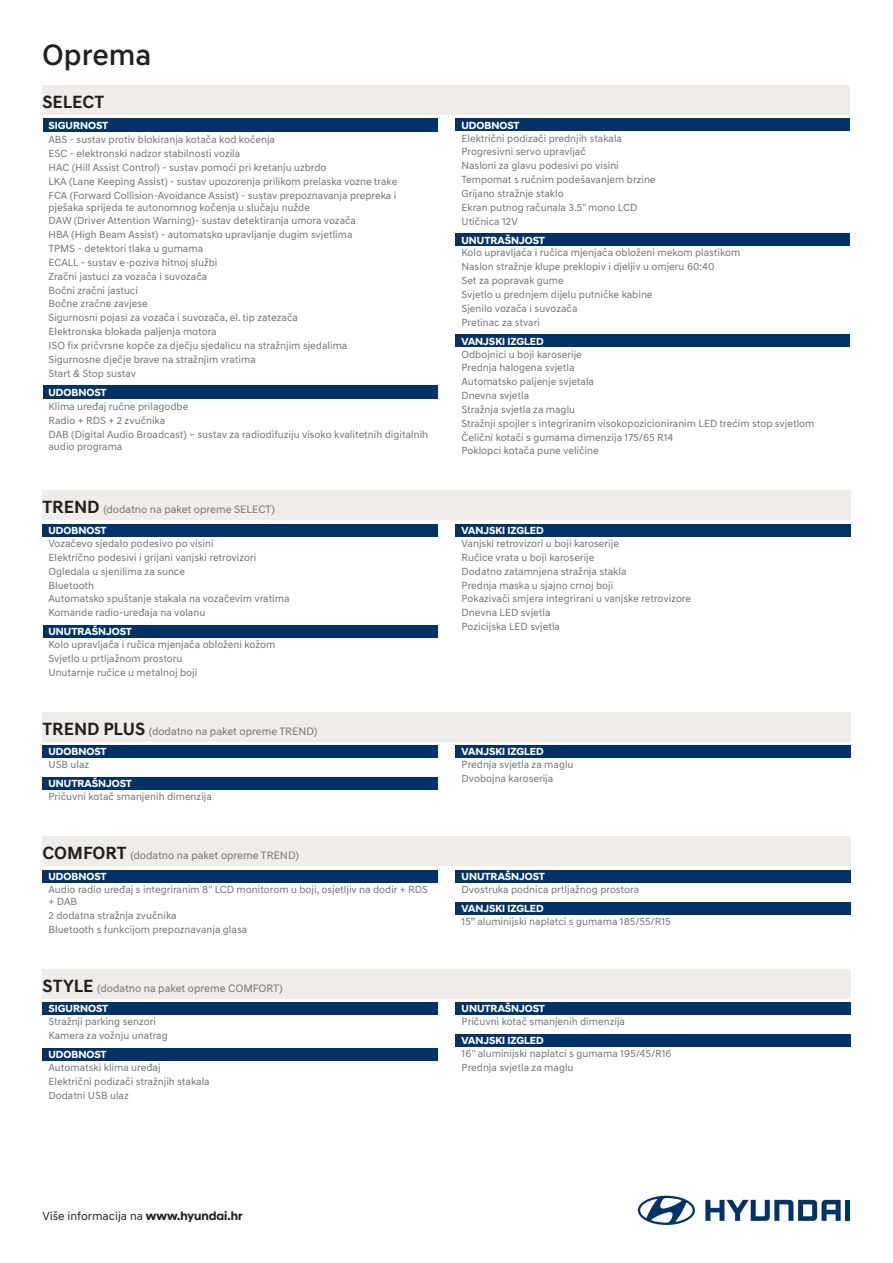
<style>
.page{position:relative;width:893px;height:1263px;background:#fff}
.page>*{position:absolute;margin:0;border:0;box-sizing:border-box;transform-origin:0 0}
.t1{font:500 30px "Hyundai Sans Text";color:#231f20}
.t2{font:700 18px "Hyundai Sans Text";letter-spacing:-.005em;color:#231f20}
.t3{font:12px "Hyundai Sans Text";color:#231f20}
.t4{font:10.95px "Hyundai Sans Text";color:#717074}
.t5{font:10.5px/13.8px "Hyundai Sans Text";color:#717074}
.t6{font:700 10.5px "Hyundai Sans Head";color:#fff}
.s1{font-weight:700;font-size:18px;color:#231f20}
.s2{font-family:"Hyundai Sans Head";font-weight:700}
</style>
<div class="page">
<div style="left:43px;top:491px;width:808px;height:29px;background:#efece9"></div>
<div style="left:43px;top:837px;width:808px;height:29px;background:#efece9"></div>
<div style="left:43px;top:712px;width:808px;height:29px;background:#efece9"></div>
<div style="left:43px;top:969px;width:808px;height:29px;background:#efece9"></div>
<div style="left:43px;top:85px;width:807px;height:30px;background:#efece9"></div>
<svg style="left:705px;top:1200px;width:136px;height:21px"></svg>
<div style="left:845px;top:1200px;width:5px;height:21px;background:#013368"></div>
<svg style="left:638px;top:1196px;width:57px;height:29px"></svg>
<div style="left:43px;top:524px;width:395px;height:12px;background:#013368"></div>
<div style="left:43px;top:625px;width:394px;height:12px;background:#013368"></div>
<div style="left:43px;top:870px;width:395px;height:12px;background:#013368"></div>
<div style="left:43px;top:745px;width:395px;height:12px;background:#013368"></div>
<div style="left:43px;top:777px;width:395px;height:12px;background:#013368"></div>
<div style="left:43px;top:1002px;width:395px;height:12px;background:#013368"></div>
<div style="left:43px;top:1048px;width:395px;height:12px;background:#013368"></div>
<div style="left:456px;top:524px;width:395px;height:12px;background:#013368"></div>
<div style="left:456px;top:870px;width:395px;height:12px;background:#013368"></div>
<div style="left:456px;top:902px;width:395px;height:12px;background:#013368"></div>
<div style="left:456px;top:745px;width:395px;height:12px;background:#013368"></div>
<div style="left:456px;top:1002px;width:395px;height:12px;background:#013368"></div>
<div style="left:456px;top:1034px;width:395px;height:12px;background:#013368"></div>
<div style="left:455px;top:119px;width:395px;height:12px;background:#013368"></div>
<div style="left:455px;top:233px;width:395px;height:13px;background:#013368"></div>
<div style="left:455px;top:335px;width:395px;height:12px;background:#013368"></div>
<div style="left:43px;top:119px;width:394px;height:13px;background:#013368"></div>
<div style="left:43px;top:385px;width:394px;height:14px;background:#013368"></div>
<h1 class="t1" style="left:42px;top:36px;width:111px">Oprema</h1>
<h2 class="t2" style="left:43px;top:91px;width:63px">SELECT</h2>
<p class="t6" style="left:49px;top:120px;width:48px">SIGURNOST</p>
<p class="t5" style="left:49px;top:133px;width:350px">ABS - sustav protiv blokiranja kotača kod kočenja<br>ESC - elektronski nadzor stabilnosti vozila<br>HAC (Hill Assist Control) - sustav pomoći pri kretanju uzbrdo<br>LKA (Lane Keeping Assist) - sustav upozorenja prilikom prelaska vozne trake FCA (Forward Collision-Avoidance Assist) - sustav prepoznavanja prepreka i</p>
<p class="t5" style="left:49px;top:200px;width:309px">pješaka sprijeda te autonomnog kočenja u slučaju nužde<br>DAW (Driver Attention Warning)- sustav detektiranja umora vozača HBA (High Beam Assist) - automatsko upravljanje dugim svjetlima TPMS - detektori tlaka u gumama<br>ECALL - sustav e-poziva hitnoj službi<br>Zračni jastuci za vozača i suvozača<br>Bočni zračni jastuci<br>Bočne zračne zavjese<br>Sigurnosni pojasi za vozača i suvozača, el. tip zatezača<br>Elektronska blokada paljenja motora<br>ISO fix pričvrsne kopče za dječju sjedalicu na stražnjim sjedalima Sigurnosne dječje brave na stražnjim vratima<br>Start &amp; Stop sustav</p>
<p class="t6" style="left:49px;top:386px;width:46px">UDOBNOST</p>
<p class="t5" style="left:49px;top:400px;width:381px">Klima uređaj ručne prilagodbe<br>Radio + RDS + 2 zvučnika<br>DAB (Digital Audio Broadcast) – sustav za radiodifuziju visoko kvalitetnih digitalnih</p>
<p class="t5" style="left:49px;top:439px;width:75px">audio programa</p>
<p class="t4" style="left:43px;top:503px;width:234px"><span class="s1">TREND</span> (dodatno na paket opreme SELECT)</p>
<p class="t6" style="left:49px;top:524px;width:46px">UDOBNOST</p>
<p class="t5" style="left:49px;top:536px;width:243px">Vozačevo sjedalo podesivo po visini<br>Električno podesivi i grijani vanjski retrovizori Ogledala u sjenilima za sunce<br>Bluetooth<br>Automatsko spuštanje stakala na vozačevim vratima Komande radio-uređaja na volanu</p>
<p class="t6" style="left:49px;top:625px;width:66px">UNUTRAŠNJOST</p>
<p class="t5" style="left:49px;top:638px;width:228px">Kolo upravljača i ručica mjenjača obloženi kožom<br>Svjetlo u prtljažnom prostoru<br>Unutarnje ručice u metalnoj boji</p>
<p class="t4" style="left:43px;top:724px;width:276px"><span class="s1">TREND PLUS</span> (dodatno na paket opreme TREND)</p>
<p class="t6" style="left:49px;top:745px;width:46px">UDOBNOST</p>
<p class="t5" style="left:49px;top:758px;width:42px">USB ulaz</p>
<p class="t6" style="left:49px;top:777px;width:66px">UNUTRAŠNJOST</p>
<p class="t5" style="left:49px;top:790px;width:165px">Pričuvni kotač smanjenih dimenzija</p>
<p class="t4" style="left:43px;top:849px;width:258px"><span class="s1">COMFORT</span> (dodatno na paket opreme TREND)</p>
<p class="t6" style="left:49px;top:870px;width:46px">UDOBNOST</p>
<p class="t5" style="left:49px;top:883px;width:381px;line-height:12px">Audio radio uređaj s integriranim 8'' LCD monitorom u boji, osjetljiv na dodir + RDS + DAB</p>
<p class="t5" style="left:49px;top:908px;width:200px">2 dodatna stražnja zvučnika<br>Bluetooth s funkcijom prepoznavanja glasa</p>
<p class="t4" style="left:43px;top:981px;width:242px"><span class="s1">STYLE</span> (dodatno na paket opreme COMFORT)</p>
<p class="t6" style="left:49px;top:1002px;width:48px">SIGURNOST</p>
<p class="t5" style="left:49px;top:1015px;width:121px">Stražnji parking senzori<br>Kamera za vožnju unatrag</p>
<p class="t6" style="left:49px;top:1048px;width:46px">UDOBNOST</p>
<p class="t5" style="left:49px;top:1060px;width:163px">Automatski klima uređaj<br>Električni podizači stražnjih stakala<br>Dodatni USB ulaz</p>
<p class="t6" style="left:461px;top:119px;width:46px">UDOBNOST</p>
<p class="t5" style="left:461px;top:131px;width:196px">Električni podizači prednjih stakala<br>Progresivni servo upravljač<br>Nasloni za glavu podesivi po visini<br>Tempomat s ručnim podešavanjem brzine<br>Grijano stražnje staklo<br>Ekran putnog računala 3.5" mono LCD<br>Utičnica 12V</p>
<p class="t6" style="left:461px;top:234px;width:66px">UNUTRAŠNJOST</p>
<p class="t5" style="left:461px;top:246px;width:280px">Kolo upravljača i ručica mjenjača obloženi mekom plastikom Naslon stražnje klupe preklopiv i djeljiv u omjeru 60:40<br>Set za popravak gume<br>Svjetlo u prednjem dijelu putničke kabine<br>Sjenilo vozača i suvozača<br>Pretinac za stvari</p>
<p class="t6" style="left:461px;top:335px;width:84px">VANJSKI IZGLED</p>
<p class="t5" style="left:461px;top:347px;width:354px">Odbojnici u boji karoserije<br>Prednja halogena svjetla<br>Automatsko paljenje svjetala<br>Dnevna svjetla<br>Stražnja svjetla za maglu<br>Stražnji spojler s integriranim visokopozicioniranim LED trećim stop svjetlom Čelični kotači s gumama dimenzija 175/65 R14<br>Poklopci kotača pune veličine</p>
<p class="t6" style="left:462px;top:524px;width:84px">VANJSKI IZGLED</p>
<p class="t5" style="left:462px;top:536px;width:231px">Vanjski retrovizori u boji karoserije<br>Ručice vrata u boji karoserije<br>Dodatno zatamnjena stražnja stakla<br>Prednja maska u sjajno crnoj boji<br>Pokazivači smjera integrirani u vanjske retrovizore Dnevna LED svjetla<br>Pozicijska LED svjetla</p>
<p class="t6" style="left:462px;top:745px;width:84px">VANJSKI IZGLED</p>
<p class="t5" style="left:462px;top:758px;width:113px">Prednja svjetla za maglu<br>Dvobojna karoserija</p>
<p class="t6" style="left:462px;top:870px;width:66px">UNUTRAŠNJOST</p>
<p class="t5" style="left:462px;top:882px;width:179px">Dvostruka podnica prtljažnog prostora</p>
<p class="t6" style="left:462px;top:902px;width:84px">VANJSKI IZGLED</p>
<p class="t5" style="left:462px;top:914px;width:211px">15” aluminijski naplatci s gumama 185/55/R15</p>
<p class="t6" style="left:462px;top:1002px;width:66px">UNUTRAŠNJOST</p>
<p class="t5" style="left:462px;top:1015px;width:165px">Pričuvni kotač smanjenih dimenzija</p>
<p class="t6" style="left:462px;top:1034px;width:84px">VANJSKI IZGLED</p>
<p class="t5" style="left:462px;top:1047px;width:212px">16'' aluminijski naplatci s gumama 195/45/R16<br>Prednja svjetla za maglu</p>
<p class="t3" style="left:43px;top:1209px;width:201px">Više informacija na <span class="s2">www.hyundai.hr</span></p>
</div>
